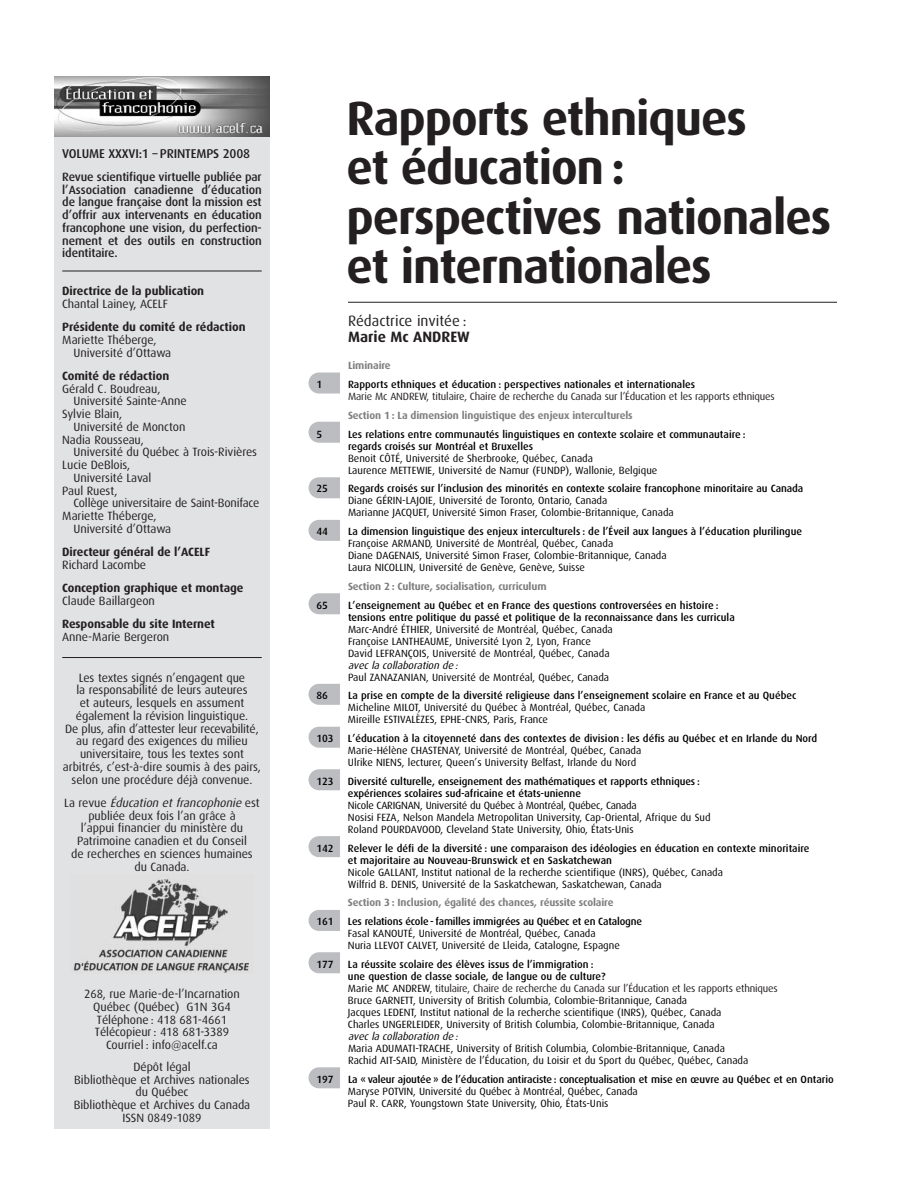
<style>
.page{position:relative;width:918px;height:1188px;background:#fff}
.page>*{position:absolute;margin:0;border:0;box-sizing:border-box;transform-origin:0 0}
.t1{font:700 48px/49.5px "Dax";letter-spacing:-.025em;color:#231f20}
.t2{font:15px/16.5px "Dax";color:#231f20}
.t3{font:500 12.75px "Dax";letter-spacing:-.01em;color:#231f20}
.t4{font:12px/12.8px "Dax";letter-spacing:-.005em;color:#231f20;text-align:center}
.t5{font:700 12px/12.8px "Dax";letter-spacing:-.005em;color:#231f20}
.t6{font:500 12px/12.8px "Dax";letter-spacing:-.01em;color:#231f20;text-align:justify}
.t7{font:10.5px/12px "Dax";color:#000}
.t8{font:500 10.5px/12px "Dax";color:#000}
.t9{font:700 10.5px "Dax";letter-spacing:-.01em;color:#808080}
.t10{font:10.5px/12px "Dax";letter-spacing:-.015em;color:#231f20}
.s1{font-weight:400}
.s2{font-style:italic}
.s3{font-weight:700}
.s4{font-weight:500;color:#000}
.s5{font-weight:500}
.s6{color:#231f20}
</style>
<div class="page">
<svg style="left:309px;top:422px;width:31px;height:21px"></svg>
<svg style="left:309px;top:373px;width:31px;height:21px"></svg>
<svg style="left:309px;top:477px;width:31px;height:21px"></svg>
<svg style="left:309px;top:520px;width:31px;height:21px"></svg>
<svg style="left:309px;top:593px;width:31px;height:21px"></svg>
<svg style="left:309px;top:684px;width:31px;height:21px"></svg>
<svg style="left:309px;top:727px;width:31px;height:21px"></svg>
<svg style="left:309px;top:769px;width:31px;height:21px"></svg>
<svg style="left:309px;top:836px;width:31px;height:21px"></svg>
<svg style="left:309px;top:910px;width:31px;height:21px"></svg>
<svg style="left:309px;top:952px;width:31px;height:21px"></svg>
<svg style="left:309px;top:1067px;width:31px;height:21px"></svg>
<div style="left:54px;top:76px;width:216px;height:1053px;background:#e1e2e4"></div>
<hr style="left:62px;top:271px;width:200px;height:1px;background:#231f20">
<hr style="left:62px;top:657px;width:200px;height:1px;background:#231f20">
<img style="left:72px;top:879px;width:177px;height:94px">
<img style="left:54px;top:76px;width:216px;height:60px">
<hr style="left:348px;top:302px;width:489px;height:1px;background:#231f20">
<p class="t3" style="left:62px;top:149px;width:190px">VOLUME XXXVI:1 – PRINTEMPS 2008</p>
<p class="t6" style="left:62px;top:172px;width:201px">Revue scientifique virtuelle publiée par l’Association canadienne d’éducation de langue française dont la mission est d’offrir aux intervenants en éducation francophone une vision, du perfection&shy;nement et des outils en construction identitaire.</p>
<p class="t5" style="left:62px;top:286px;width:143px">Directrice de la publication<br><span class="s1">Chantal Lainey, ACELF</span></p>
<p class="t5" style="left:62px;top:322px;width:185px">Présidente du comité de rédaction</p>
<p class="t4" style="left:62px;top:335px;width:96px">Mariette Théberge,</p>
<p class="t4" style="left:74px;top:347px;width:99px">Université d’Ottawa</p>
<p class="t5" style="left:62px;top:371px;width:109px">Comité de rédaction</p>
<p class="t4" style="left:62px;top:383px;width:100px">Gérald C. Boudreau,</p>
<p class="t4" style="left:73px;top:396px;width:115px">Université Sainte-Anne</p>
<p class="t4" style="left:62px;top:409px;width:62px">Sylvie Blain,</p>
<p class="t4" style="left:73px;top:422px;width:113px">Université de Moncton</p>
<p class="t4" style="left:62px;top:434px;width:83px">Nadia Rousseau,</p>
<p class="t4" style="left:73px;top:447px;width:185px">Université du Québec à Trois-Rivières</p>
<p class="t4" style="left:62px;top:460px;width:70px">Lucie DeBlois,</p>
<p class="t4" style="left:73px;top:473px;width:80px">Université Laval</p>
<p class="t4" style="left:62px;top:485px;width:57px">Paul Ruest,</p>
<p class="t4" style="left:73px;top:498px;width:187px">Collège universitaire de Saint-Boniface</p>
<p class="t4" style="left:62px;top:511px;width:96px">Mariette Théberge,</p>
<p class="t4" style="left:73px;top:524px;width:99px">Université d’Ottawa</p>
<p class="t5" style="left:62px;top:547px;width:149px">Directeur général de l’ACELF<br><span class="s1">Richard Lacombe</span></p>
<p class="t5" style="left:62px;top:583px;width:183px">Conception graphique et montage<br><span class="s1">Claude Baillargeon</span></p>
<p class="t5" style="left:62px;top:619px;width:154px">Responsable du site Internet<br><span class="s1">Anne-Marie Bergeron</span></p>
<p class="t4" style="left:63px;top:673px;width:200px">Les textes signés n’engagent que<br>la responsabilité de leurs auteures<br>et auteurs, lesquels en assument également la révision linguistique.<br>De plus, afin d’attester leur recevabilité, au regard des exigences du milieu universitaire, tous les textes sont arbitrés, c’est-à-dire soumis à des pairs, selon une procédure déjà convenue.</p>
<p class="t4" style="left:64px;top:798px;width:197px">L a r e v u e <span class="s2">Éducation et francophonie</span> e s t publiée deux fois l’an grâce à<br>l’appui financier du ministère du<br>Patrimoine canadien et du Conseil<br>de recherches en sciences humaines du Canada.</p>
<p class="t4" style="left:84px;top:989px;width:157px">268, rue Marie-de-l’Incarnation<br>Québec (Québec) G1N 3G4<br>Téléphone : 418 681-4661<br>Télécopieur : 418 681-3389<br>Courriel : info@acelf.ca</p>
<p class="t4" style="left:74px;top:1062px;width:178px">Dépôt légal<br>Bibliothèque et Archives nationales du Québec<br>Bibliothèque et Archives du Canada<br>ISSN 0849-1089</p>
<p class="t1" style="left:346px;top:99px;width:486px">Rapports ethniques<br>et éducation : perspectives nationales et internationales</p>
<p class="t2" style="left:348px;top:314px;width:123px">Rédactrice invitée :<br><span class="s3">Marie Mc ANDREW</span></p>
<p class="t9" style="left:348px;top:362px;width:44px">Liminaire</p>
<p class="t8" style="left:317px;top:380px;width:7px">1</p>
<p class="t10" style="left:348px;top:380px;width:428px"><span class="s4">Rapports ethniques et éducation : perspectives nationales et internationales<br></span>Marie Mc ANDREW, titulaire, Chaire de recherche du Canada sur l’Éducation et les rapports ethniques</p>
<p class="t9" style="left:348px;top:412px;width:286px">Section 1 : La dimension linguistique des enjeux interculturels</p>
<p class="t8" style="left:317px;top:429px;width:7px">5</p>
<p class="t8" style="left:348px;top:429px;width:399px">Les relations entre communautés linguistiques en contexte scolaire et communautaire : regards croisés sur Montréal et Bruxelles<br><span class="s1">Benoit CÔTÉ, Université de Sherbrooke, Québec, Canada<br>Laurence METTEWIE, Université de Namur (FUNDP), Wallonie, Belgique</span></p>
<p class="t8" style="left:317px;top:484px;width:13px">25</p>
<p class="t7" style="left:348px;top:484px;width:457px"><span class="s5">Regards croisés sur l’inclusion des minorités en contexte scolaire francophone minoritaire au Canada<br></span>Diane GÉRIN-LAJOIE, Université de Toronto, Ontario, Canada<br>Marianne JACQUET, Université Simon Fraser, Colombie-Britannique, Canada</p>
<p class="t8" style="left:317px;top:527px;width:13px">44</p>
<p class="t7" style="left:348px;top:527px;width:456px"><span class="s5">La dimension linguistique des enjeux interculturels : de l’Éveil aux langues à l’éducation plurilingue </span>Françoise ARMAND, Université de Montréal, Québec, Canada<br>Diane DAGENAIS, Université Simon Fraser, Colombie-Britannique, Canada<br>Laura NICOLLIN, Université de Genève, Genève, Suisse</p>
<p class="t9" style="left:348px;top:583px;width:200px">Section 2 : Culture, socialisation, curriculum</p>
<p class="t8" style="left:317px;top:600px;width:13px">65</p>
<p class="t7" style="left:348px;top:600px;width:388px"><span class="s5">L’enseignement au Québec et en France des questions controversées en histoire : tensions entre politique du passé et politique de la reconnaissance dans les curricula </span>Marc-André ÉTHIER, Université de Montréal, Québec, Canada<br>Françoise LANTHEAUME, Université Lyon 2, Lyon, France<br>David LEFRANÇOIS, Université de Montréal, Québec, Canada<br><span class="s2">avec la collaboration de :<br></span>Paul ZANAZANIAN, Université de Montréal, Québec, Canada</p>
<p class="t8" style="left:317px;top:691px;width:13px">86</p>
<p class="t7" style="left:348px;top:691px;width:450px"><span class="s5">La prise en compte de la diversité religieuse dans l’enseignement scolaire en France et au Québec<br></span>Micheline MILOT, Université du Québec à Montréal, Québec, Canada<br>Mireille ESTIVALÈZES, EPHE-CNRS, Paris, France</p>
<p class="t8" style="left:316px;top:734px;width:18px">103</p>
<p class="t7" style="left:348px;top:734px;width:471px"><span class="s5">L’éducation à la citoyenneté dans des contextes de division : les défis au Québec et en Irlande du Nord<br></span>Marie-Hélène CHASTENAY, Université de Montréal, Québec, Canada<br>Ulrike NIENS, lecturer, Queen’s University Belfast, Irlande du Nord</p>
<p class="t8" style="left:316px;top:777px;width:18px">123</p>
<p class="t7" style="left:348px;top:777px;width:364px"><span class="s5">Diversité culturelle, enseignement des mathématiques et rapports ethniques : expériences scolaires sud-africaine et états-unienne<br></span>Nicole CARIGNAN, Université du Québec à Montréal, Québec, Canada<br>Nosisi FEZA, Nelson Mandela Metropolitan University, Cap-Oriental, Afrique du Sud Roland POURDAVOOD, Cleveland State University, Ohio, États-Unis</p>
<p class="t8" style="left:316px;top:843px;width:18px">142</p>
<p class="t7" style="left:348px;top:843px;width:463px"><span class="s5">Relever le défi de la diversité : une comparaison des idéologies en éducation en contexte minoritaire et majoritaire au Nouveau-Brunswick et en Saskatchewan<br></span>Nicole GALLANT, Institut national de la recherche scientifique (INRS), Québec, Canada<br>Wilfrid B. DENIS, Université de la Saskatchewan, Saskatchewan, Canada</p>
<p class="t9" style="left:348px;top:899px;width:267px">Section 3 : Inclusion, égalité des chances, réussite scolaire</p>
<p class="t8" style="left:316px;top:917px;width:18px">161</p>
<p class="t7" style="left:348px;top:917px;width:296px"><span class="s5">Les relations école - familles immigrées au Québec et en Catalogne<br></span>Fasal KANOUTÉ, Université de Montréal, Québec, Canada<br>Nuria LLEVOT CALVET, Université de Lleida, Catalogne, Espagne</p>
<p class="t8" style="left:316px;top:960px;width:18px">177</p>
<p class="t7" style="left:348px;top:960px;width:431px"><span class="s5">La réussite scolaire des élèves issus de l’immigration :<br>une question de classe sociale, de langue ou de culture?<br></span>Marie MC ANDREW<span class="s6">, titulaire, Chaire de recherche du Canada sur l’Éducation et les rapports ethniques </span>Bruce GARNETT, University of British Columbia, Colombie-Britannique, Canada<br>Jacques LEDENT, Institut national de la recherche scientifique (INRS), Québec, Canada<br>Charles UNGERLEIDER, University of British Columbia, Colombie-Britannique, Canada<br><span class="s2">avec la collaboration de :<br></span>Maria ADUMATI-TRACHE, University of British Columbia, Colombie-Britannique, Canada<br>Rachid AIT-SAID, Ministère de l’Éducation, du Loisir et du Sport du Québec, Québec, Canada</p>
<p class="t8" style="left:317px;top:1074px;width:18px">197</p>
<p class="t7" style="left:348px;top:1074px;width:487px"><span class="s5">La « valeur ajoutée » de l’éducation antiraciste : conceptualisation et mise en œuvre au Québec et en Ontario<br></span>Maryse POTVIN, Université du Québec à Montréal, Québec, Canada<br>Paul R. CARR, Youngstown State University, Ohio, États-Unis</p>
</div>
